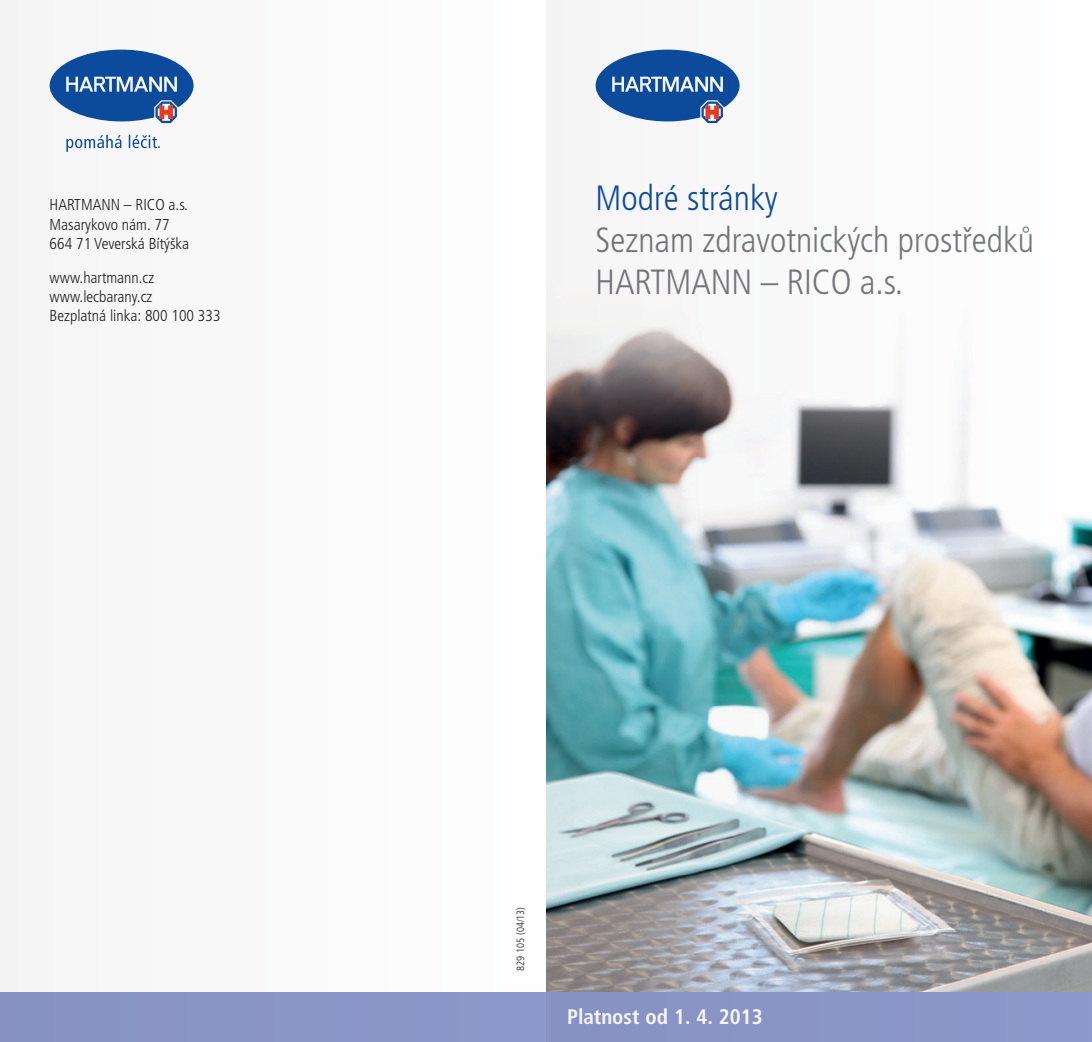
<style>
.page{position:relative;width:1092px;height:1042px;background:#fff}
.page>*{position:absolute;margin:0;border:0;box-sizing:border-box;transform-origin:0 0}
.t1{font:300 condensed 35px/42px "Frutiger CE";color:#76787b}
.t2{font:300 condensed 35px "Frutiger CE";color:#0d4da1}
.t3{font:700 condensed 21px "Frutiger CE";color:#fff}
.t4{font:300 condensed 15.75px/19.2px "Frutiger CE";color:#231f20}
.t5{font:300 condensed 10.5px "Frutiger CE";color:#231f20}
</style>
<div class="page">
<img style="left:546px;top:0;width:545px;height:1042px">
<svg style="left:0;top:0;width:546px;height:1042px"></svg>
<p class="t4" style="left:50px;top:195px;width:141px">HARTMANN – RICO a.s.<br>Masarykovo nám. 77<br>664 71 Veverská Bítýška</p>
<p class="t4" style="left:50px;top:268px;width:172px">www.hartmann.cz www.lecbarany.cz<br>Bezplatná linka: 800 100 333</p>
<h1 class="t2" style="left:595px;top:178px;width:184px">Modré stránky</h1>
<h1 class="t1" style="left:595px;top:219px;width:440px">Seznam zdravotnických prostředků<br>HARTMANN – RICO a.s.</h1>
<p class="t5" style="left:514px;top:971px;width:66px;rotate:-90deg">829 105 (04/13)</p>
<h2 class="t3" style="left:567px;top:1005px;width:197px">Platnost od 1. 4. 2013</h2>
</div>
